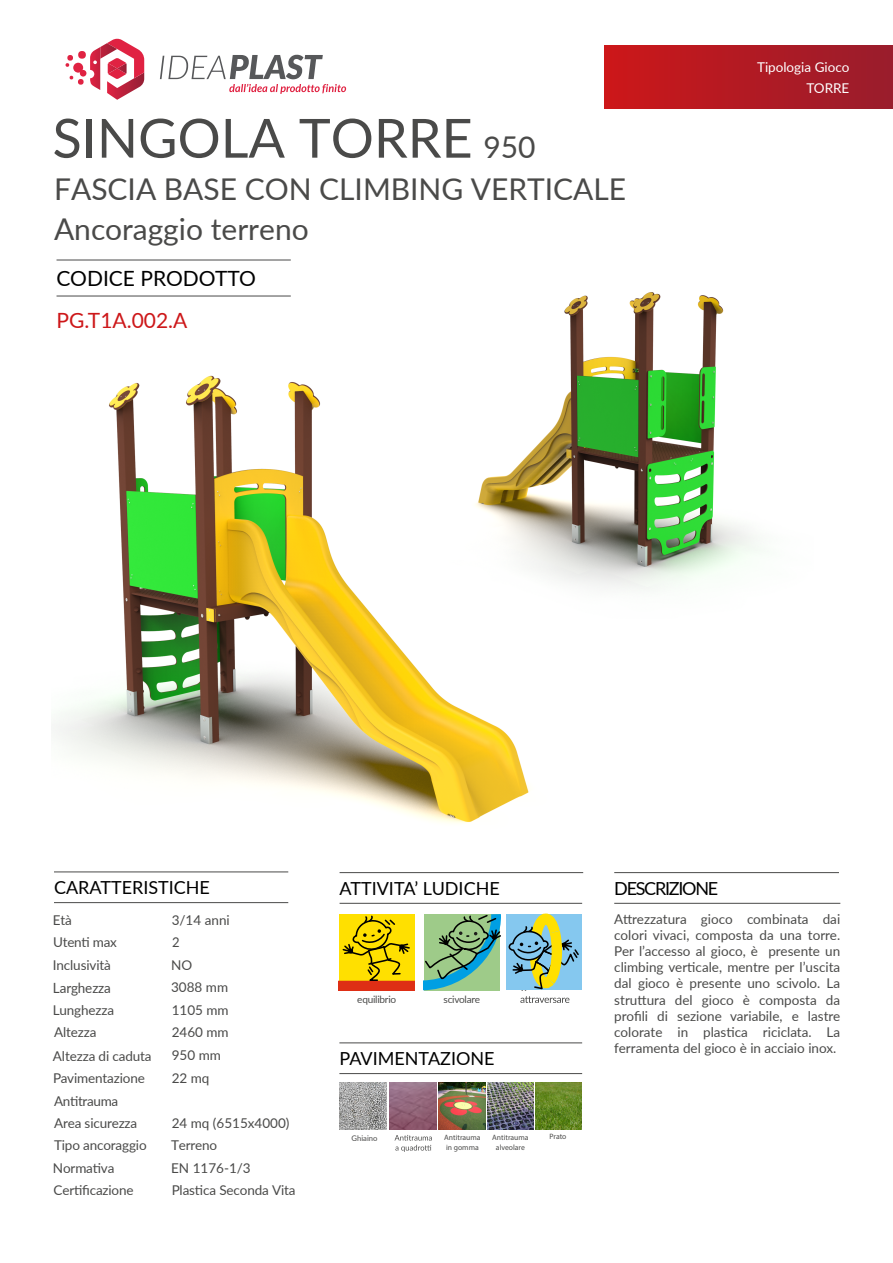
<style>
.page{position:relative;width:893px;height:1263px;background:#fff}
.page>*{position:absolute;margin:0;border:0;box-sizing:border-box;transform-origin:0 0}
.t1{font:54px "Lato";color:#4a4a49}
.t2{font:30px/42.8px "Lato";color:#4a4a49}
.t3{font:21px "Lato";color:#000}
.t4{font:21px "Lato";color:#cd1719}
.t5{font:18px "Lato";color:#000}
.t6{font:18px "Lato";letter-spacing:-.07em;color:#000}
.t7{font:14.1px "Lato";letter-spacing:-.01em;color:#4a4a49;scale:.96 1}
.t8{font:13.5px/16.2px "Lato";letter-spacing:-.01em;color:#4a4a49}
.t9{font:13.5px "Lato";color:#fff}
.t10{font:10.95px "Myriad Pro";color:#000}
.t11{font:10.05px "Lato";letter-spacing:-.025em;color:#4a4a49}
.t12{font:7.8px/9.9px "Myriad Pro";color:#4a4a49}
.t13{font:7.8px "Lato";color:#4a4a49}
</style>
<div class="page">
<div style="left:605px;top:45px;width:288px;height:64px;background:linear-gradient(to right,#cc1719,#981d2c)"></div>
<div style="left:338px;top:915px;width:76px;height:75px;background:#ffe000"></div>
<div style="left:338px;top:981px;width:77px;height:9px;background:#de2e15"></div>
<svg style="left:341px;top:915px;width:70px;height:66px"></svg>
<svg style="left:423px;top:914px;width:77px;height:76px"></svg>
<div style="left:507px;top:913px;width:75px;height:76px;background:#85c8ef"></div>
<svg style="left:509px;top:913px;width:71px;height:77px"></svg>
<svg style="left:520px;top:996px;width:49px;height:7px"></svg>
<hr style="left:54px;top:902px;width:234px;height:1px;background:#4a4a49">
<hr style="left:54px;top:871px;width:234px;height:1px;background:#4a4a49">
<hr style="left:340px;top:903px;width:242px;height:1px;background:#4a4a49">
<hr style="left:340px;top:872px;width:243px;height:1px;background:#4a4a49">
<hr style="left:614px;top:903px;width:226px;height:1px;background:#4a4a49">
<hr style="left:614px;top:872px;width:225px;height:1px;background:#4a4a49">
<hr style="left:339px;top:1073px;width:243px;height:1px;background:#4a4a49">
<hr style="left:339px;top:1042px;width:243px;height:1px;background:#4a4a49">
<hr style="left:57px;top:296px;width:234px;height:1px;background:#4a4a49">
<hr style="left:57px;top:260px;width:234px;height:1px;background:#4a4a49">
<img style="left:54px;top:375px;width:475px;height:448px">
<img style="left:420px;top:292px;width:340px;height:327px">
<svg style="left:160px;top:55px;width:186px;height:39px"></svg>
<svg style="left:66px;top:55px;width:7px;height:12px"></svg>
<svg style="left:70px;top:76px;width:14px;height:9px"></svg>
<div style="left:78px;top:51px;width:8px;height:8px;background:#e02242;border-radius:3px"></div>
<div style="left:73px;top:63px;width:10px;height:10px;background:#e02242;border-radius:50%"></div>
<div style="left:80px;top:70px;width:6px;height:7px;background:#e02242;border-radius:50%"></div>
<svg style="left:90px;top:38px;width:54px;height:62px"></svg>
<img style="left:390px;top:1082px;width:47px;height:47px">
<svg style="left:394px;top:1135px;width:38px;height:17px"></svg>
<img style="left:533px;top:1082px;width:49px;height:47px">
<img style="left:340px;top:1082px;width:46px;height:47px">
<img style="left:487px;top:1082px;width:46px;height:47px">
<img style="left:439px;top:1083px;width:46px;height:46px">
<p class="t9" style="left:757px;top:58px;width:94px">Tipologia Gioco</p>
<h1 class="t1" style="left:52px;top:99px;width:422px">SINGOLA TORRE</h1>
<h2 class="t2" style="left:54px;top:124px;width:574px;text-indent:429px">950<br>FASCIA BASE CON CLIMBING VERTICALE</h2>
<h2 class="t2" style="left:54px;top:206px;width:256px">Ancoraggio terreno</h2>
<h3 class="t3" style="left:57px;top:263px;width:201px">CODICE PRODOTTO</h3>
<h3 class="t4" style="left:57px;top:305px;width:132px">PG.T1A.002.A</h3>
<p class="t9" style="left:806px;top:79px;width:45px">TORRE</p>
<h3 class="t5" style="left:54px;top:875px;width:157px">CARATTERISTICHE</h3>
<h3 class="t5" style="left:340px;top:875px;width:162px">ATTIVITA’ LUDICHE</h3>
<h3 class="t6" style="left:614px;top:875px;width:105px">DESCRIZIONE</h3>
<p class="t8" style="left:53px;top:911px;width:20px">Età</p>
<p class="t8" style="left:172px;top:908px;width:60px;line-height:22.2px">3/14 anni<br>2</p>
<p class="t8" style="left:53px;top:956px;width:59px">Inclusività</p>
<p class="t8" style="left:171px;top:956px;width:23px">NO</p>
<p class="t7" style="left:53px;top:978px;width:62px">Larghezza</p>
<p class="t8" style="left:171px;top:978px;width:58px">3088 mm</p>
<p class="t8" style="left:53px;top:1001px;width:63px">Lunghezza</p>
<p class="t8" style="left:172px;top:1001px;width:58px">1105 mm</p>
<p class="t8" style="left:54px;top:1023px;width:44px">Altezza</p>
<p class="t8" style="left:172px;top:1023px;width:58px">2460 mm</p>
<p class="t8" style="left:53px;top:1070px;width:93px">Pavimentazione</p>
<p class="t8" style="left:172px;top:1070px;width:39px">22 mq</p>
<p class="t8" style="left:54px;top:1111px;width:94px;line-height:22.4px">Area sicurezza<br>Tipo ancoraggio</p>
<p class="t8" style="left:171px;top:1111px;width:120px;line-height:22.4px">24 mq (6515x4000)<br>Terreno<br>EN 1176-1/3</p>
<p class="t8" style="left:53px;top:934px;width:65px">Utenti max</p>
<p class="t8" style="left:53px;top:1048px;width:100px">Altezza di caduta</p>
<p class="t8" style="left:172px;top:1046px;width:51px">950 mm</p>
<p class="t8" style="left:54px;top:1092px;width:66px">Antitrauma</p>
<p class="t8" style="left:53px;top:1156px;width:82px;line-height:22.4px">Normativa<br>Certificazione</p>
<p class="t8" style="left:172px;top:1181px;width:125px">Plastica Seconda Vita</p>
<p class="t10" style="left:355px;top:989px;width:45px">equilibrio</p>
<p class="t11" style="left:357px;top:992px;width:40px">equilibrio</p>
<p class="t10" style="left:442px;top:988px;width:41px">scivolare</p>
<p class="t11" style="left:444px;top:992px;width:38px">scivolare</p>
<h3 class="t5" style="left:339px;top:1046px;width:157px">PAVIMENTAZIONE</h3>
<p class="t13" style="left:352px;top:1132px;width:27px">Ghiaino</p>
<p class="t12" style="left:444px;top:1133px;width:38px">Antitrauma in gomma</p>
<p class="t12" style="left:492px;top:1132px;width:38px;text-align:center">Antitrauma alveolare</p>
<p class="t12" style="left:549px;top:1132px;width:18px">Prato</p>
<p class="t8" style="left:614px;top:910px;width:227px;text-align:justify">Attrezzatura gioco combinata dai colori vivaci, composta da una torre.<br>Per l’accesso al gioco, è presente un climbing verticale, mentre per l’uscita dal gioco è presente uno scivolo. La struttura del gioco è composta da profili di sezione variabile, e lastre colorate in plastica riciclata. La ferramenta del gioco è in acciaio inox.</p>
</div>
